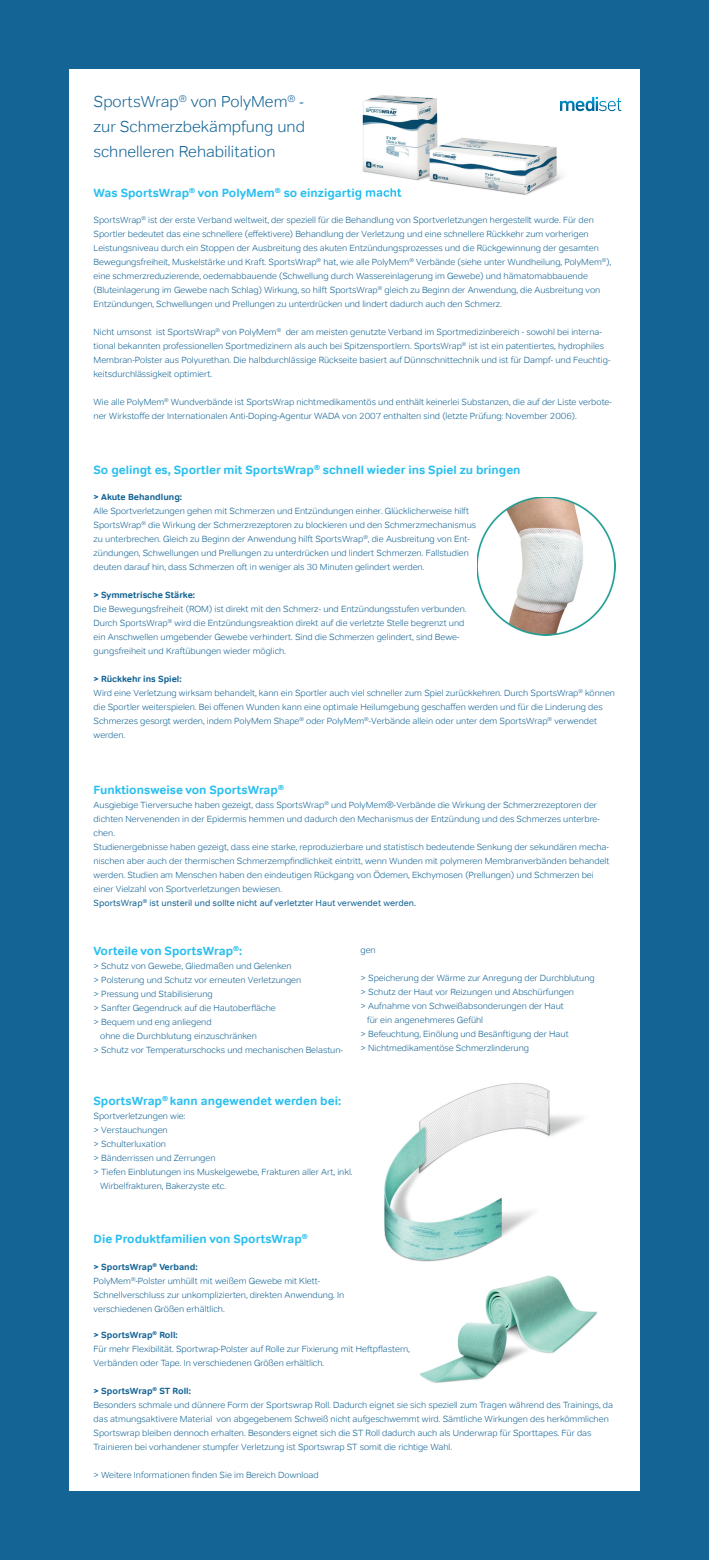
<style>
.page{position:relative;width:709px;height:1560px;background:#fff}
.page>*{position:absolute;margin:0;border:0;box-sizing:border-box;transform-origin:0 0}
.t1{font:300 16px/25px "Tondo";color:#146495;text-align:justify}
.t2{font:700 12px "Tondo";color:#2abff0}
.t3{font:300 9px/14px "Tondo";color:#146495}
.t4{font:700 9px "Tondo";color:#146495}
.s1{font-weight:700}
.s2{font-weight:400}
</style>
<div class="page">
<img style="left:362px;top:95px;width:200px;height:102px">
<img style="left:355px;top:188px;width:46px;height:9px">
<img style="left:477px;top:497px;width:138px;height:138px">
<img style="left:384px;top:1083px;width:199px;height:179px">
<svg style="left:560px;top:97px;width:61px;height:14px"></svg>
<div style="left:57px;top:1490px;width:595px;height:69px;background:#146495"></div>
<div style="left:0;top:0;width:69px;height:1559px;background:#146495"></div>
<div style="left:640px;top:0;width:69px;height:1559px;background:#146495"></div>
<div style="left:57px;top:0;width:595px;height:69px;background:#146495"></div>
<img style="left:420px;top:1275px;width:177px;height:108px">
<h1 class="t1" style="left:94px;top:89px;width:213px">SportsWrap<sup>®</sup> von PolyMem<sup>®</sup> - zur Schmerzbekämpfung und schnelleren Rehabilitation</h1>
<h2 class="t2" style="left:94px;top:185px;width:309px">Was SportsWrap<sup>®</sup> von PolyMem<sup>®</sup> so einzigartig macht</h2>
<p class="t3" style="left:94px;top:213px;width:519px">SportsWrap<sup>®</sup> ist der erste Verband weltweit, der speziell für die Behandlung von Sportverletzungen hergestellt wurde. Für den Sportler bedeutet das eine schnellere (effektivere) Behandlung der Verletzung und eine schnellere Rückkehr zum vorherigen Leistungsniveau durch ein Stoppen der Ausbreitung des akuten Entzündungsprozesses und die Rückgewinnung der gesamten Bewegungsfreiheit, Muskelstärke und Kraft. SportsWrap<sup>®</sup> hat, wie alle PolyMem<sup>®</sup> Verbände (siehe unter Wundheilung, PolyMem<sup>®</sup>), eine schmerzreduzierende, oedemabbauende (Schwellung durch Wassereinlagerung im Gewebe) und hämatomabbauende (Bluteinlagerung im Gewebe nach Schlag) Wirkung, so hilft SportsWrap<sup>®</sup> gleich zu Beginn der Anwendung, die Ausbreitung von Entzündungen, Schwellungen und Prellungen zu unterdrücken und lindert dadurch auch den Schmerz.</p>
<p class="t3" style="left:94px;top:325px;width:518px">Nicht umsonst ist SportsWrap<sup>®</sup> von PolyMem<sup>®</sup> der am meisten genutzte Verband im Sportmedizinbereich - sowohl bei interna&shy;tional bekannten professionellen Sportmedizinern als auch bei Spitzensportlern. SportsWrap<sup>®</sup> ist ist ein patentiertes, hydrophiles Membran-Polster aus Polyurethan. Die halbdurchlässige Rückseite basiert auf Dünnschnittechnik und ist für Dampf- und Feuchtig&shy;keitsdurchlässigkeit optimiert.</p>
<p class="t3" style="left:94px;top:395px;width:520px">Wie alle PolyMem<sup>®</sup> Wundverbände ist SportsWrap nichtmedikamentös und enthält keinerlei Substanzen, die auf der Liste verbote&shy;ner Wirkstoffe der Internationalen Anti-Doping-Agentur WADA von 2007 enthalten sind (letzte Prüfung: November 2006).</p>
<h2 class="t2" style="left:94px;top:462px;width:428px">So gelingt es, Sportler mit SportsWrap<sup>®</sup> schnell wieder ins Spiel zu bringen</h2>
<p class="t4" style="left:94px;top:491px;width:90px">&gt; Akute Behandlung:</p>
<p class="t3" style="left:94px;top:504px;width:384px">Alle Sportverletzungen gehen mit Schmerzen und Entzündungen einher. Glücklicherweise hilft SportsWrap<sup>®</sup> die Wirkung der Schmerzrezeptoren zu blockieren und den Schmerzmechanismus zu unterbrechen. Gleich zu Beginn der Anwendung hilft SportsWrap<sup>®</sup>, die Ausbreitung von Ent&shy;zündungen, Schwellungen und Prellungen zu unterdrücken und lindert Schmerzen. Fallstudien deuten darauf hin, dass Schmerzen oft in weniger als 30 Minuten gelindert werden.</p>
<p class="t4" style="left:94px;top:589px;width:103px">&gt; Symmetrische Stärke:</p>
<p class="t3" style="left:94px;top:602px;width:374px">Die Bewegungsfreiheit (ROM) ist direkt mit den Schmerz- und Entzündungsstufen verbunden.<br>Durch SportsWrap<sup>®</sup> wird die Entzündungsreaktion direkt auf die verletzte Stelle begrenzt und ein Anschwellen umgebender Gewebe verhindert. Sind die Schmerzen gelindert, sind Bewe&shy;gungsfreiheit und Kraftübungen wieder möglich.</p>
<p class="t3" style="left:94px;top:672px;width:523px"><span class="s1">&gt; Rückkehr ins Spiel:<br></span>Wird eine Verletzung wirksam behandelt, kann ein Sportler auch viel schneller zum Spiel zurückkehren. Durch SportsWrap<sup>®</sup> können die Sportler weiterspielen. Bei offenen Wunden kann eine optimale Heilumgebung geschaffen werden und für die Linderung des Schmerzes gesorgt werden, indem PolyMem Shape<sup>®</sup> oder PolyMem<sup>®</sup>-Verbände allein oder unter dem SportsWrap<sup>®</sup> verwendet werden.</p>
<h2 class="t2" style="left:94px;top:782px;width:192px">Funktionsweise von SportsWrap<sup>®</sup></h2>
<p class="t3" style="left:94px;top:798px;width:517px">Ausgiebige Tierversuche haben gezeigt, dass SportsWrap<sup>®</sup> und PolyMem®-Verbände die Wirkung der Schmerzrezeptoren der dichten Nervenenden in der Epidermis hemmen und dadurch den Mechanismus der Entzündung und des Schmerzes unterbre&shy;chen.<br>Studienergebnisse haben gezeigt, dass eine starke, reproduzierbare und statistisch bedeutende Senkung der sekundären mecha&shy;nischen aber auch der thermischen Schmerzempfindlichkeit eintritt, wenn Wunden mit polymeren Membranverbänden behandelt werden. Studien am Menschen haben den eindeutigen Rückgang von Ödemen, Ekchymosen (Prellungen) und Schmerzen bei einer Vielzahl von Sportverletzungen bewiesen.<br><span class="s2">SportsWrap</span><sup>®</sup> <span class="s2">ist unsteril und sollte nicht auf verletzter Haut verwendet werden.</span></p>
<h2 class="t2" style="left:94px;top:943px;width:150px">Vorteile von SportsWrap<sup>®</sup>:</h2>
<p class="t3" style="left:94px;top:959px;width:199px">&gt; Schutz von Gewebe, Gliedmaßen und Gelenken</p>
<p class="t3" style="left:94px;top:973px;width:209px">&gt; Polsterung und Schutz vor erneuten Verletzungen</p>
<p class="t3" style="left:94px;top:987px;width:121px">&gt; Pressung und Stabilisierung</p>
<p class="t3" style="left:94px;top:1001px;width:184px">&gt; Sanfter Gegendruck auf die Hautoberfläche</p>
<p class="t3" style="left:94px;top:1015px;width:119px">&gt; Bequem und eng anliegend</p>
<p class="t3" style="left:100px;top:1029px;width:158px">ohne die Durchblutung einzuschränken</p>
<p class="t3" style="left:94px;top:1043px;width:251px">&gt; Schutz vor Temperaturschocks und mechanischen Belastun-</p>
<p class="t3" style="left:360px;top:943px;width:17px">gen</p>
<p class="t3" style="left:360px;top:971px;width:236px">&gt; Speicherung der Wärme zur Anregung der Durchblutung</p>
<p class="t3" style="left:360px;top:985px;width:215px">&gt; Schutz der Haut vor Reizungen und Abschürfungen</p>
<p class="t3" style="left:360px;top:999px;width:205px">&gt; Aufnahme von Schweißabsonderungen der Haut</p>
<p class="t3" style="left:367px;top:1013px;width:118px">für ein angenehmeres Gefühl</p>
<p class="t3" style="left:360px;top:1027px;width:210px">&gt; Befeuchtung, Einölung und Besänftigung der Haut</p>
<p class="t3" style="left:360px;top:1041px;width:170px">&gt; Nichtmedikamentöse Schmerzlinderung</p>
<h2 class="t2" style="left:94px;top:1092px;width:249px">SportsWrap<sup>®</sup> kann angewendet werden bei:</h2>
<p class="t3" style="left:94px;top:1108px;width:93px">Sportverletzungen wie:</p>
<p class="t3" style="left:94px;top:1122px;width:76px">&gt; Verstauchungen</p>
<p class="t3" style="left:94px;top:1136px;width:74px">&gt; Schulterluxation</p>
<p class="t3" style="left:94px;top:1150px;width:123px">&gt; Bänderrissen und Zerrungen</p>
<p class="t3" style="left:94px;top:1164px;width:260px">&gt; Tiefen Einblutungen ins Muskelgewebe, Frakturen aller Art, inkl.</p>
<p class="t3" style="left:100px;top:1178px;width:127px">Wirbelfrakturen, Bakerzyste etc.</p>
<h2 class="t2" style="left:94px;top:1231px;width:216px">Die Produktfamilien von SportsWrap<sup>®</sup></h2>
<p class="t3" style="left:94px;top:1259px;width:252px"><span class="s1">&gt; SportsWrap</span><sup>®</sup> <span class="s1">Verband:<br></span>PolyMem<sup>®</sup>-Polster umhüllt mit weißem Gewebe mit Klett-Schnellverschluss zur unkomplizierten, direkten Anwendung. In verschiedenen Größen erhältlich.</p>
<p class="t3" style="left:94px;top:1327px;width:318px"><span class="s1">&gt; SportsWrap</span><sup>®</sup> <span class="s1">Roll:<br></span>Für mehr Flexibilität. Sportwrap-Polster auf Rolle zur Fixierung mit Heftpflastern,<br>Verbänden oder Tape. In verschiedenen Größen erhältlich.</p>
<p class="t3" style="left:94px;top:1383px;width:521px"><span class="s1">&gt; SportsWrap</span><sup>®</sup> <span class="s1">ST Roll:<br></span>Besonders schmale und dünnere Form der Sportswrap Roll. Dadurch eignet sie sich speziell zum Tragen während des Trainings, da das atmungsaktivere Material von abgegebenem Schweiß nicht aufgeschwemmt wird. Sämtliche Wirkungen des herkömmlichen Sportswrap bleiben dennoch erhalten. Besonders eignet sich die ST Roll dadurch auch als Underwrap für Sporttapes. Für das Trainieren bei vorhandener stumpfer Verletzung ist Sportswrap ST somit die richtige Wahl.</p>
<p class="t3" style="left:94px;top:1467px;width:227px">&gt; Weitere Informationen finden Sie im Bereich Download</p>
</div>
